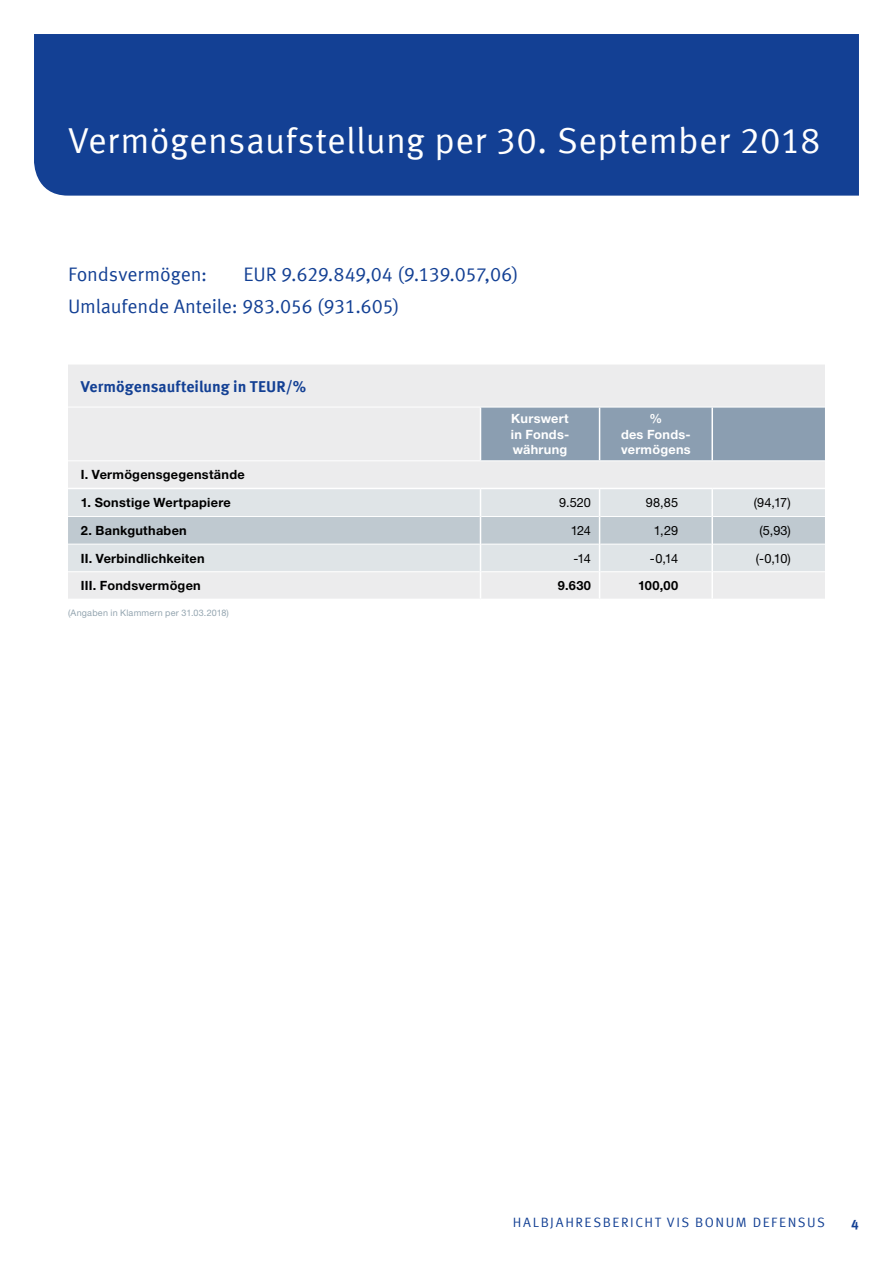
<style>
.page{position:relative;width:893px;height:1263px;background:#fff}
.page>*{position:absolute;margin:0;border:0;box-sizing:border-box;transform-origin:0 0}
.t1{font:36px "Meta Offc Pro Norm";letter-spacing:.01em;color:#fff}
.t2{font:19.5px/32px "Meta Offc Pro Norm";letter-spacing:-.01em;color:#134094}
.t3{font:700 15.75px "Meta Offc Pro";color:#134094}
.t4{font:13.5px "Meta Offc Pro Norm";letter-spacing:.115em;color:#134094}
.t5{font:700 13.5px "Meta Offc Pro";color:#134094}
.t6{font:700 12.75px "Helvetica Neue LTW1 G";letter-spacing:.02em;color:#000}
.t7{font:12.75px "Helvetica Neue LTW1 G";letter-spacing:-.005em;color:#000}
.t8{font:700 12.75px/15.9px "Helvetica Neue LTW1 G";letter-spacing:.02em;color:#fff;text-align:justify}
.t9{font:9px "Helvetica Neue LTW1 G";letter-spacing:.025em;color:#94a5b0}
</style>
<div class="page">
<div style="left:34px;top:34px;width:825px;height:162px;background:#134094"></div>
<div style="left:68px;top:365px;width:757px;height:123px;background:#ececed"></div>
<div style="left:481px;top:408px;width:344px;height:52px;background:#8b9eb1"></div>
<hr style="left:68px;top:407px;width:412px;height:1px;background:#fff">
<hr style="left:480px;top:407px;width:120px;height:1px;background:#fff">
<hr style="left:600px;top:407px;width:112px;height:1px;background:#fff">
<hr style="left:712px;top:407px;width:113px;height:1px;background:#fff">
<hr style="left:68px;top:460px;width:412px;height:1px;background:#fff">
<hr style="left:480px;top:460px;width:120px;height:1px;background:#fff">
<hr style="left:600px;top:460px;width:112px;height:1px;background:#fff">
<hr style="left:712px;top:460px;width:113px;height:1px;background:#fff">
<hr style="left:480px;top:407px;width:1px;height:53px;background:#fff">
<hr style="left:599px;top:407px;width:1px;height:53px;background:#fff">
<svg style="left:68px;top:489px;width:757px;height:110px;background:#dbe0e3"></svg>
<hr style="left:711px;top:407px;width:2px;height:53px;background:#fff">
<hr style="left:711px;top:489px;width:2px;height:27px;background:#fff">
<hr style="left:711px;top:516px;width:2px;height:28px;background:#fff">
<hr style="left:711px;top:544px;width:2px;height:28px;background:#fff">
<hr style="left:711px;top:572px;width:2px;height:27px;background:#fff">
<h1 class="t1" style="left:68px;top:113px;width:754px">Vermögensaufstellung per 30. September 2018</h1>
<h2 class="t2" style="left:68px;top:257px;width:452px;text-indent:176px">EU R 9.629.849,04 (9.139.057,06)<br>U mlaufende Anteile: 983.056 (931.605)</h2>
<h2 class="t2" style="left:68px;top:257px;width:141px">Fondsvermögen:</h2>
<p class="t3" style="left:81px;top:374px;width:227px">Vermögensaufteilung in TEUR/%</p>
<p class="t8" style="left:511px;top:410px;width:60px">Kurswert in Fonds&shy;währung</p>
<p class="t8" style="left:621px;top:410px;width:71px;text-align:center">%<br>des Fonds&shy;vermögens</p>
<p class="t6" style="left:81px;top:467px;width:165px">I. Vermögensgegenstände</p>
<p class="t6" style="left:81px;top:495px;width:152px">1. Sonstige Wertpapiere</p>
<p class="t7" style="left:559px;top:495px;width:33px">9.520</p>
<p class="t7" style="left:646px;top:495px;width:34px">98,85</p>
<p class="t7" style="left:754px;top:495px;width:38px">(94,17)</p>
<p class="t6" style="left:81px;top:522px;width:108px">2. Bankguthaben</p>
<p class="t7" style="left:571px;top:522px;width:22px">124</p>
<p class="t7" style="left:654px;top:522px;width:26px">1,29</p>
<p class="t7" style="left:759px;top:522px;width:33px">(5,93)</p>
<p class="t6" style="left:81px;top:550px;width:125px">II. Verbindlichkeiten</p>
<p class="t7" style="left:573px;top:550px;width:19px">-14</p>
<p class="t7" style="left:650px;top:550px;width:30px">-0,14</p>
<p class="t7" style="left:756px;top:550px;width:37px">(-0,10)</p>
<p class="t6" style="left:81px;top:578px;width:122px">III. Fondsvermögen</p>
<p class="t6" style="left:558px;top:578px;width:35px">9.630</p>
<p class="t6" style="left:638px;top:578px;width:42px">100,00</p>
<p class="t9" style="left:68px;top:607px;width:162px">(Angaben in Klammern per 31.03.2018)</p>
<p class="t4" style="left:513px;top:1211px;width:259px">HALBJAHRESBERICHT Vis Bonum Defe</p>
<p class="t4" style="left:788px;top:1211px;width:37px">nsus</p>
<p class="t5" style="left:851px;top:1214px;width:9px">4</p>
</div>
